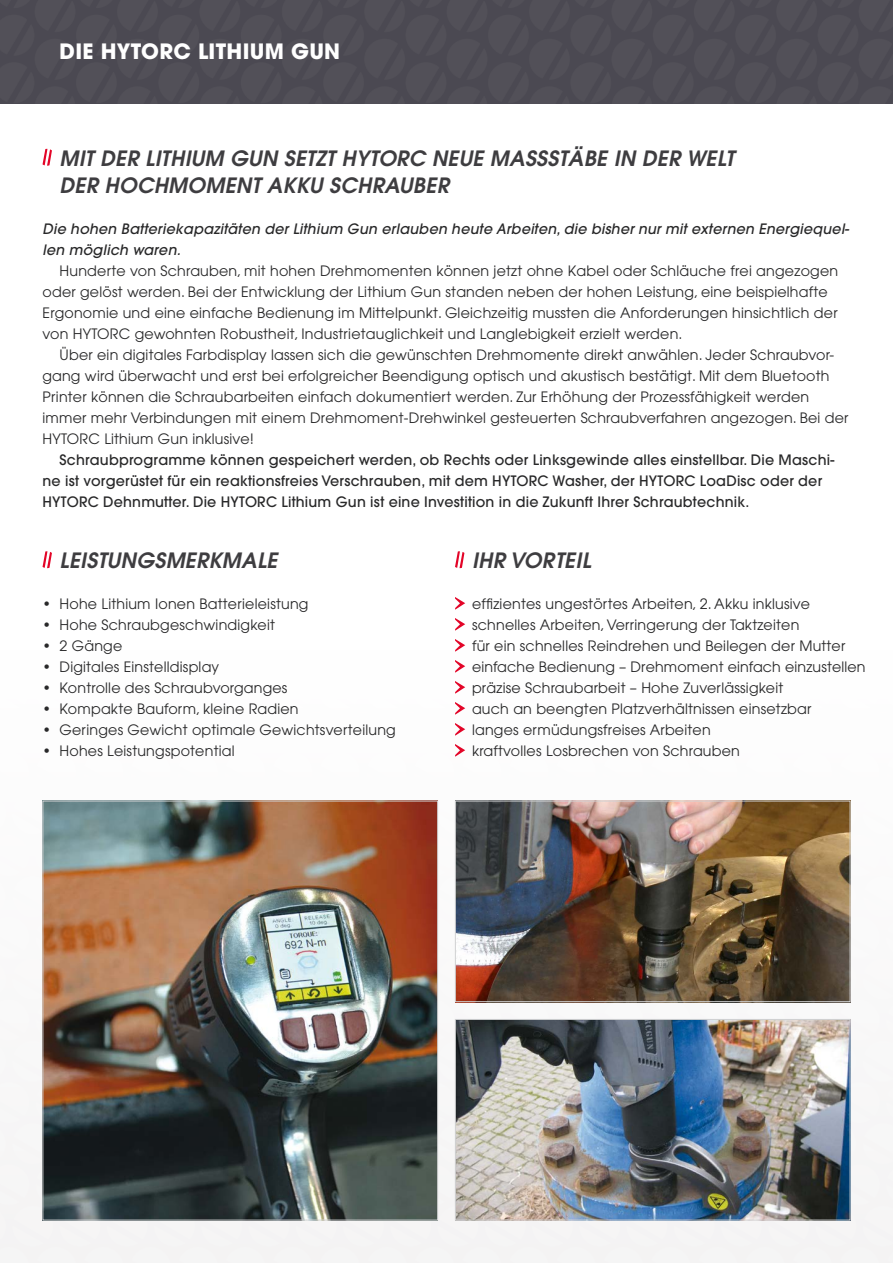
<style>
.page{position:relative;width:893px;height:1263px;background:#fff}
.page>*{position:absolute;margin:0;border:0;box-sizing:border-box;transform-origin:0 0}
.t1{font:italic 600 21px/27px "Avant Garde";letter-spacing:.015em;color:#3e3d40}
.t2{font:700 21px "Avant Garde";letter-spacing:.015em;color:#fff}
.t3{font:14.25px/21px "Avant Garde";letter-spacing:.015em;color:#282829}
.t4{font:500 14.25px/21px "Avant Garde";letter-spacing:.015em;color:#282829}
.t5{font:italic 500 14.25px/21px "Avant Garde";letter-spacing:.015em;color:#282829}
</style>
<div class="page">
<img style="left:45px;top:803px;width:391px;height:415px">
<svg style="left:43px;top:149px;width:9px;height:17px"></svg>
<svg style="left:43px;top:551px;width:9px;height:17px"></svg>
<svg style="left:455px;top:551px;width:9px;height:17px"></svg>
<img style="left:457px;top:1021px;width:391px;height:197px">
<div style="left:455px;top:1019px;width:395px;height:201px;border:1px solid #d0d1d2"></div>
<img style="left:457px;top:803px;width:391px;height:197px">
<div style="left:455px;top:801px;width:395px;height:201px;border:1px solid #d0d1d2"></div>
<svg style="left:455px;top:744px;width:10px;height:13px"></svg>
<svg style="left:455px;top:597px;width:10px;height:13px"></svg>
<svg style="left:455px;top:618px;width:10px;height:13px"></svg>
<svg style="left:455px;top:639px;width:10px;height:13px"></svg>
<svg style="left:455px;top:660px;width:10px;height:13px"></svg>
<svg style="left:455px;top:681px;width:10px;height:13px"></svg>
<svg style="left:455px;top:702px;width:10px;height:13px"></svg>
<svg style="left:455px;top:723px;width:10px;height:13px"></svg>
<div style="left:0;top:0;width:893px;height:104px;background:#514f57"></div>
<h1 class="t2" style="left:60px;top:38px;width:73px">DIE HYTOR</h1>
<h1 class="t2" style="left:173px;top:38px;width:168px">C LITHIUM GUN</h1>
<h1 class="t1" style="left:60px;top:144px;width:676px">MIT DER LITHIUM GUN SETZT HYTORC NEUE MASSSTÄBE IN DER WELT<br>DER HOC</h1>
<h1 class="t1" style="left:154px;top:171px;width:35px">HMOM</h1>
<h1 class="t1" style="left:225px;top:171px;width:226px">ENT AKKU SCHRAUBER</h1>
<p class="t5" style="left:43px;top:218px;width:808px">Die hohen Batteriekapazitäten der Lithium Gun erlauben heute Arbeiten, die bisher nur mit externen Energiequel&shy;len möglich waren.</p>
<p class="t3" style="left:43px;top:260px;width:797px;text-indent:17px">Hunderte von Schrauben, mit hohen Drehmomenten können jetzt ohne Kabel oder Schläuche frei angezogen oder gelöst werden. Bei der Entwicklung der Lithium Gun standen neben der hohen Leistung, eine beispielhafte Ergonomie und eine einfache Bedienung im Mittelpunkt. Gleichzeitig mussten die Anforderungen hinsichtlich der von HYTORC gewohnten Robustheit, Industrietauglichkeit und Langlebigkeit erzielt werden.</p>
<p class="t3" style="left:43px;top:344px;width:807px;text-indent:17px">Über ein digitales Farbdisplay lassen sich die gewünschten Drehmomente direkt anwählen. Jeder Schraubvor&shy;gang wird überwacht und erst bei erfolgreicher Beendigung optisch und akustisch bestätigt. Mit dem Bluetooth Printer können die Schraubarbeiten einfach dokumentiert werden. Zur Erhöhung der Prozessfähigkeit werden immer mehr Verbindungen mit einem Drehmoment-Drehwinkel gesteuerten Schraubverfahren angezogen. Bei der HYTORC Lithium Gun inklusive!</p>
<p class="t4" style="left:43px;top:449px;width:793px;text-indent:17px">Schraubprogramme können gespeichert werden, ob Rechts oder Linksgewinde alles einstellbar. Die Maschi&shy;ne ist vorgerüstet für ein reaktionsfreies Verschrauben, mit dem HYTORC Washer, der HYTORC LoaDisc oder der<br>HYTORC Dehnmutter. Die HYTORC Lithium Gun ist eine Investition in die Zukunft Ihrer Schraubtechnik.</p>
<h1 class="t1" style="left:60px;top:547px;width:165px">LEISTUNGSMERKMAL</h1>
<h1 class="t1" style="left:267px;top:547px;width:12px">E</h1>
<h1 class="t1" style="left:472px;top:547px;width:119px">IHR VORTEIL</h1>
<p class="t3" style="left:43px;top:593px;width:267px">• Hohe Lithium Ionen Batterieleistung</p>
<p class="t3" style="left:43px;top:614px;width:234px">• Hohe Schraubgeschwindigkeit</p>
<p class="t3" style="left:43px;top:635px;width:81px">• 2 Gänge</p>
<p class="t3" style="left:43px;top:656px;width:178px">• Digitales Einstelldisplay</p>
<p class="t3" style="left:43px;top:677px;width:246px">• Kontrolle des Schraubvorganges</p>
<p class="t3" style="left:43px;top:698px;width:258px">• Kompakte Bauform, kleine Radien</p>
<p class="t3" style="left:43px;top:719px;width:355px">• Geringes Gewicht optimale Gewichtsverteilung</p>
<p class="t3" style="left:43px;top:740px;width:194px">• Hohes Leistungspotential</p>
<p class="t3" style="left:472px;top:593px;width:395px">effizientes ungestörtes Arbeiten, 2. Akku inklusive schnelles Arbeiten, Verringerung der Taktzeiten<br>für ein schnelles Reindrehen und Beilegen der Mutter einfache Bedienung – Drehmoment einfach einzustellen präzise Schraubarbeit – Hohe Zuverlässigkeit<br>auch an beengten Platzverhältnissen einsetzbar<br>langes ermüdungsfreises Arbeiten<br>kraftvolles Losbrechen von Schrauben</p>
</div>
